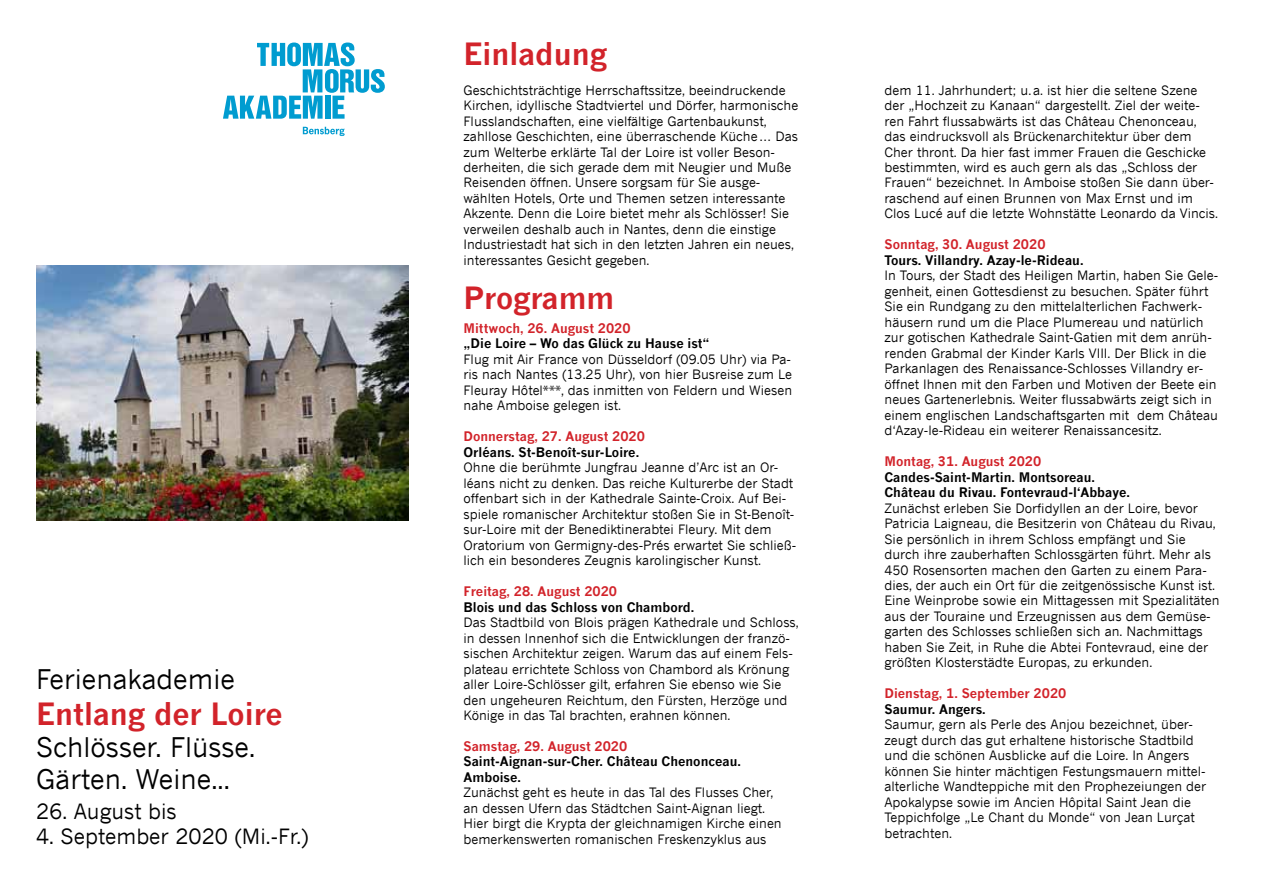
<style>
.page{position:relative;width:1263px;height:893px;background:#fff}
.page>*{position:absolute;margin:0;border:0;box-sizing:border-box;transform-origin:0 0}
.t1{font:700 30px "News Gothic";color:#d2232a}
.t2{font:27px/32.4px "News Gothic";color:#000}
.t3{font:21px "News Gothic";color:#000}
.t4{font:12.9px/15.5px "News Gothic";color:#000}
.t5{font:700 12.9px/15.5px "News Gothic";color:#000}
.t6{font:700 12.9px "News Gothic";color:#d2232a}
</style>
<div class="page">
<svg style="left:223px;top:43px;width:162px;height:76px"></svg>
<svg style="left:303px;top:127px;width:42px;height:9px"></svg>
<img style="left:36px;top:265px;width:372px;height:255px">
<h2 class="t2" style="left:36px;top:662px;width:200px">Ferienakademie</h2>
<h1 class="t1" style="left:36px;top:694px;width:248px">Entlang der Loire</h1>
<h2 class="t2" style="left:36px;top:730px;width:221px">Schlösser. Flüsse.<br>Gärten. Weine...</h2>
<h3 class="t3" style="left:36px;top:798px;width:142px">26. August bis</h3>
<h3 class="t3" style="left:36px;top:824px;width:274px">4. September 2020 (Mi.-Fr.)</h3>
<h1 class="t1" style="left:463px;top:35px;width:145px">Einladung</h1>
<p class="t4" style="left:463px;top:82px;width:336px">Geschichtsträchtige Herrschaftssitze, beeindruckende Kirchen, idyllische Stadtviertel und Dörfer, harmonische Flusslandschaften, eine vielfältige Gartenbaukunst, zahllose Geschichten, eine überraschende Küche… Das zum Welterbe erklärte Tal der Loire ist voller Beson&shy;derheiten, die sich gerade dem mit Neugier und Muße Reisenden öffnen. Unsere sorgsam für Sie ausge&shy;wählten Hotels, Orte und Themen setzen interessante Akzente. Denn die Loire bietet mehr als Schlösser! Sie verweilen deshalb auch in Nantes, denn die einstige Industriestadt hat sich in den letzten Jahren ein neues, interessantes Gesicht gegeben.</p>
<h1 class="t1" style="left:463px;top:279px;width:152px">Programm</h1>
<p class="t6" style="left:463px;top:320px;width:169px">Mittwoch, 26. August 2020</p>
<p class="t5" style="left:463px;top:336px;width:248px">„Die Loire – Wo das Glück zu Hause ist“</p>
<p class="t4" style="left:463px;top:351px;width:330px;text-align:justify">Flug mit Air France von Düsseldorf (09.05 Uhr) via Pa&shy;ris nach Nantes (13.25 Uhr), von hier Busreise zum Le Fleuray Hôtel***, das inmitten von Feldern und Wiesen nahe Amboise gelegen ist.</p>
<p class="t6" style="left:463px;top:428px;width:183px">Donnerstag, 27. August 2020</p>
<p class="t5" style="left:463px;top:444px;width:177px">Orléans. St-Benoît-sur-Loire.</p>
<p class="t4" style="left:463px;top:460px;width:334px">Ohne die berühmte Jungfrau Jeanne d’Arc ist an Or&shy;léans nicht zu denken. Das reiche Kulturerbe der Stadt offenbart sich in der Kathedrale Sainte-Croix. Auf Bei&shy;spiele romanischer Architektur stoßen Sie in St-Benoît&shy;sur-Loire mit der Benediktinerabtei Fleury. Mit dem Oratorium von Germigny-des-Prés erwartet Sie schließ&shy;lich ein besonderes Zeugnis karolingischer Kunst.</p>
<p class="t6" style="left:463px;top:583px;width:155px">Freitag, 28. August 2020</p>
<p class="t5" style="left:463px;top:599px;width:232px">Blois und das Schloss von Chambord.</p>
<p class="t4" style="left:463px;top:614px;width:337px">Das Stadtbild von Blois prägen Kathedrale und Schloss, in dessen Innenhof sich die Entwicklungen der franzö&shy;sischen Architektur zeigen. Warum das auf einem Fels&shy;plateau errichtete Schloss von Chambord als Krönung aller Loire-Schlösser gilt, erfahren Sie ebenso wie Sie den ungeheuren Reichtum, den Fürsten, Herzöge und Könige in das Tal brachten, erahnen können.</p>
<p class="t6" style="left:463px;top:738px;width:165px">Samstag, 29. August 2020</p>
<p class="t5" style="left:463px;top:754px;width:279px">Saint-Aignan-sur-Cher. Château Chenonceau.<br>Amboise.</p>
<p class="t4" style="left:463px;top:785px;width:320px">Zunächst geht es heute in das Tal des Flusses Cher, an dessen Ufern das Städtchen Saint-Aignan liegt.<br>Hier birgt die Krypta der gleichnamigen Kirche einen bemerkenswerten romanischen Freskenzyklus aus</p>
<p class="t4" style="left:884px;top:82px;width:335px">dem 11. Jahrhundert; u.a. ist hier die seltene Szene der „Hochzeit zu Kanaan“ dargestellt. Ziel der weite&shy;ren Fahrt flussabwärts ist das Château Chenonceau, das eindrucksvoll als Brückenarchitektur über dem Cher thront. Da hier fast immer Frauen die Geschicke bestimmten, wird es auch gern als das „Schloss der Frauen“ bezeichnet. In Amboise stoßen Sie dann über&shy;raschend auf einen Brunnen von Max Ernst und im Clos Lucé auf die letzte Wohnstätte Leonardo da Vincis.</p>
<p class="t6" style="left:884px;top:236px;width:163px">Sonntag, 30. August 2020</p>
<p class="t5" style="left:884px;top:252px;width:201px">Tours. Villandry. Azay-le-Rideau.</p>
<p class="t4" style="left:884px;top:268px;width:335px">In Tours, der Stadt des Heiligen Martin, haben Sie Gele&shy;genheit, einen Gottesdienst zu besuchen. Später führt Sie ein Rundgang zu den mittelalterlichen Fachwerk&shy;häusern rund um die Place Plumereau und natürlich zur gotischen Kathedrale Saint-Gatien mit dem anrüh&shy;renden Grabmal der Kinder Karls VIII. Der Blick in die Parkanlagen des Renaissance-Schlosses Villandry er&shy;öffnet Ihnen mit den Farben und Motiven der Beete ein neues Gartenerlebnis. Weiter flussabwärts zeigt sich in einem englischen Landschaftsgarten mit dem Château d‘Azay-le-Rideau ein weiterer Renaissancesitz.</p>
<p class="t6" style="left:884px;top:453px;width:158px">Montag, 31. August 2020</p>
<p class="t5" style="left:884px;top:469px;width:247px">Candes-Saint-Martin. Montsoreau.<br>Château du Rivau. Fontevraud-l‘Abbaye.</p>
<p class="t4" style="left:884px;top:500px;width:337px">Zunächst erleben Sie Dorfidyllen an der Loire, bevor Patricia Laigneau, die Besitzerin von Château du Rivau, Sie persönlich in ihrem Schloss empfängt und Sie durch ihre zauberhaften Schlossgärten führt. Mehr als 450 Rosensorten machen den Garten zu einem Para&shy;dies, der auch ein Ort für die zeitgenössische Kunst ist.<br>Eine Weinprobe sowie ein Mittagessen mit Spezialitäten aus der Touraine und Erzeugnissen aus dem Gemüse&shy;garten des Schlosses schließen sich an. Nachmittags haben Sie Zeit, in Ruhe die Abtei Fontevraud, eine der größten Klosterstädte Europas, zu erkunden.</p>
<p class="t6" style="left:884px;top:685px;width:183px">Dienstag, 1. September 2020</p>
<p class="t5" style="left:884px;top:701px;width:103px">Saumur. Angers.</p>
<p class="t4" style="left:884px;top:717px;width:323px">Saumur, gern als Perle des Anjou bezeichnet, über&shy;zeugt durch das gut erhaltene historische Stadtbild und die schönen Ausblicke auf die Loire. In Angers können Sie hinter mächtigen Festungsmauern mittel&shy;alterliche Wandteppiche mit den Prophezeiungen der Apokalypse sowie im Ancien Hôpital Saint Jean die Teppichfolge „Le Chant du Monde“ von Jean Lurçat betrachten.</p>
</div>
